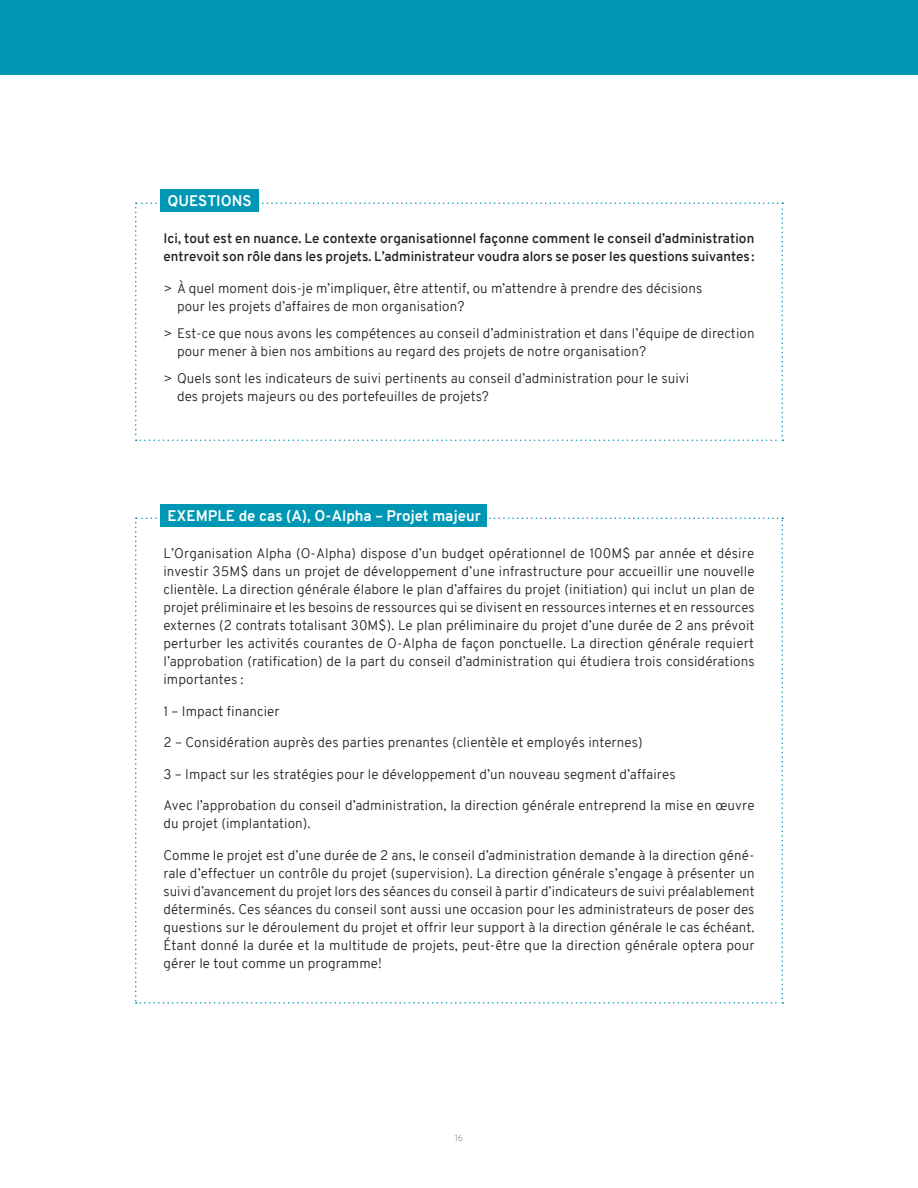
<style>
.page{position:relative;width:918px;height:1188px;background:#fff}
.page>*{position:absolute;margin:0;border:0;box-sizing:border-box;transform-origin:0 0}
.t1{font:700 15px "Overpass";color:#fff}
.texte_courant{font:300 13.5px/18px "Overpass";letter-spacing:.005em;color:#231f20}
.texte_courant-2{font:600 13.5px/18px "Overpass";letter-spacing:.005em;color:#231f20}
.t2{font:300 9px "Overpass";color:#939598}
</style>
<div class="page">
<div style="left:0;top:0;width:918px;height:74px;background:#0097b4"></div>
<svg style="left:135px;top:202px;width:648px;height:239px"></svg>
<div style="left:161px;top:189px;width:98px;height:23px;background:#0097b4"></div>
<svg style="left:135px;top:517px;width:648px;height:487px"></svg>
<div style="left:161px;top:504px;width:326px;height:22px;background:#0097b4"></div>
<p class="t1" style="left:167px;top:190px;width:86px">QUESTIONS</p>
<p class="texte_courant-2" style="left:164px;top:229px;width:593px">Ici, tout est en nuance. Le contexte organisationnel façonne comment le conseil d’administration entrevoit son rôle dans les projets. L’administrateur voudra alors se poser les questions suivantes :</p>
<p class="texte_courant" style="left:177px;top:279px;width:527px;text-indent:-14px">&gt; À quel moment dois-je m’impliquer, être attentif, ou m’attendre à prendre des décisions pour les projets d’affaires de mon organisation?</p>
<p class="texte_courant" style="left:177px;top:324px;width:579px;text-indent:-14px">&gt; Est-ce que nous avons les compétences au conseil d’administration et dans l’équipe de direction pour mener à bien nos ambitions au regard des projets de notre organisation?</p>
<p class="texte_courant" style="left:177px;top:369px;width:514px;text-indent:-14px">&gt; Quels sont les indicateurs de suivi pertinents au conseil d’administration pour le suivi des projets majeurs ou des portefeuilles de projets?</p>
<p class="t1" style="left:167px;top:505px;width:315px">EXEMPLE de cas (A), O-Alpha – Projet majeur</p>
<p class="texte_courant" style="left:164px;top:544px;width:593px;text-align:justify">L’Organisation Alpha (O-Alpha) dispose d’un budget opérationnel de 100M$ par année et désire investir 35M$ dans un projet de développement d’une infrastructure pour accueillir une nouvelle clientèle. La direction générale élabore le plan d’affaires du projet (initiation) qui inclut un plan de projet préliminaire et les besoins de ressources qui se divisent en ressources internes et en ressources externes (2 contrats totalisant 30M$). Le plan préliminaire du projet d’une durée de 2 ans prévoit perturber les activités courantes de O-Alpha de façon ponctuelle. La direction générale requiert l’approbation (ratification) de la part du conseil d’administration qui étudiera trois considérations importantes :</p>
<p class="texte_courant" style="left:164px;top:702px;width:118px">1 – Impact financier</p>
<p class="texte_courant" style="left:164px;top:733px;width:481px">2 – Considération auprès des parties prenantes (clientèle et employés internes)</p>
<p class="texte_courant" style="left:164px;top:765px;width:514px">3 – Impact sur les stratégies pour le développement d’un nouveau segment d’affaires</p>
<p class="texte_courant" style="left:164px;top:796px;width:593px">Avec l’approbation du conseil d’administration, la direction générale entreprend la mise en œuvre du projet (implantation).</p>
<p class="texte_courant" style="left:164px;top:846px;width:593px;text-align:justify">Comme le projet est d’une durée de 2 ans, le conseil d’administration demande à la direction géné&shy;rale d’effectuer un contrôle du projet (supervision). La direction générale s’engage à présenter un suivi d’avancement du projet lors des séances du conseil à partir d’indicateurs de suivi préalablement déterminés. Ces séances du conseil sont aussi une occasion pour les administrateurs de poser des questions sur le déroulement du projet et offrir leur support à la direction générale le cas échéant.<br>Étant donné la durée et la multitude de projets, peut-être que la direction générale optera pour gérer le tout comme un programme!</p>
<p class="t2" style="left:455px;top:1131px;width:10px">16</p>
</div>
